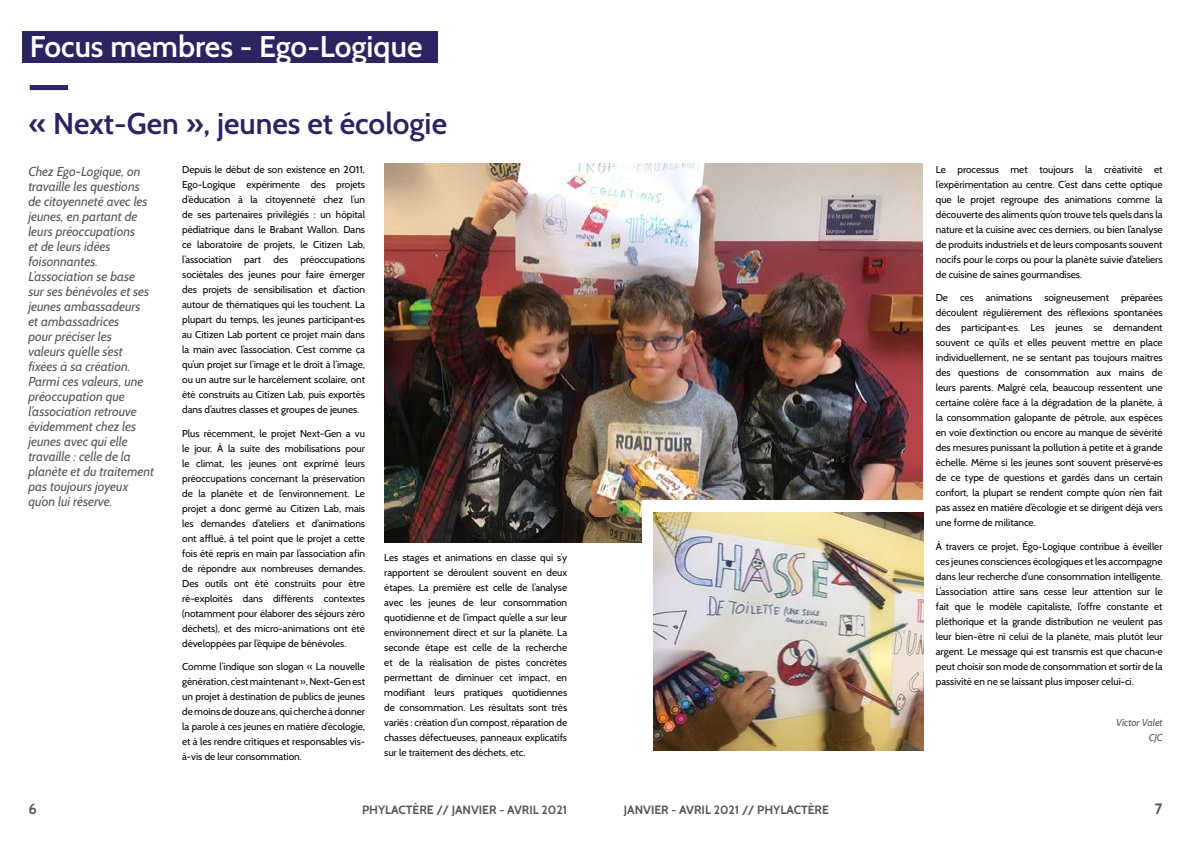
<style>
.page{position:relative;width:1191px;height:842px;background:#fff}
.page>*{position:absolute;margin:0;border:0;box-sizing:border-box;transform-origin:0 0}
.t1{font:600 30px "Cabin";color:#2b2460}
.t2{font:600 30px "Cabin";color:#fff}
.t3{font:700 15px "Cabin";color:#575756}
.t4{font:italic 13px/15px "Cabin";color:#575756}
.t5{font:700 12px "Cabin";color:#575756}
.t6{font:10px/15px "Cabin";color:#000;text-align:justify}
.t7{font:italic 10px/15px "Cabin";color:#575756;text-align:right}
</style>
<div class="page">
<div style="left:30px;top:85px;width:38px;height:5px;background:#2b2460"></div>
<div style="left:23px;top:31px;width:415px;height:31px;background:#2b2460"></div>
<img style="left:384px;top:163px;width:538px;height:379px">
<div style="left:642px;top:500px;width:288px;height:238px;background:#fff"></div>
<img style="left:653px;top:512px;width:270px;height:238px">
<h1 class="t2" style="left:30px;top:29px;width:394px">Focus membres - Ego-Logique</h1>
<h1 class="t1" style="left:29px;top:105px;width:420px">« Next-Gen », jeunes et écologie</h1>
<p class="t4" style="left:28px;top:163px;width:127px">Chez Ego-Logique, on travaille les questions de citoyenneté avec les jeunes, en partant de leurs préoccupations<br>et de leurs idées foisonnantes.<br>L’association se base<br>sur ses bénévoles et ses jeunes ambassadeurs<br>et ambassadrices<br>pour préciser les<br>valeurs qu’elle s’est fixées à sa création.<br>Parmi ces valeurs, une préoccupation que l’association retrouve évidemment chez les jeunes avec qui elle travaille : celle de la planète et du traitement pas toujours joyeux qu’on lui réserve.</p>
<p class="t6" style="left:182px;top:162px;width:184px">Depuis le début de son existence en 2011, Ego-Logique expérimente des projets d’éducation à la citoyenneté chez l’un de ses partenaires privilégiés : un hôpital pédiatrique dans le Brabant Wallon. Dans ce laboratoire de projets, le Citizen Lab, l’association part des préoccupations sociétales des jeunes pour faire émerger des projets de sensibilisation et d’action autour de thématiques qui les touchent. La plupart du temps, les jeunes participant·es au Citizen Lab portent ce projet main dans la main avec l’association. C’est comme ça qu’un projet sur l’image et le droit à l’image, ou un autre sur le harcèlement scolaire, ont été construits au Citizen Lab, puis exportés dans d’autres classes et groupes de jeunes.</p>
<p class="t6" style="left:182px;top:426px;width:184px">Plus récemment, le projet Next-Gen a vu le jour. À la suite des mobilisations pour le climat, les jeunes ont exprimé leurs préoccupations concernant la préservation de la planète et de l’environnement. Le projet a donc germé au Citizen Lab, mais les demandes d’ateliers et d’animations ont afflué, à tel point que le projet a cette fois été repris en main par l’association afin de répondre aux nombreuses demandes.<br>Des outils ont été construits pour être ré-exploités dans différents contextes (notamment pour élaborer des séjours zéro déchets), et des micro-animations ont été développées par l’équipe de bénévoles.</p>
<p class="t6" style="left:182px;top:659px;width:184px">Comme l’indique son slogan « La nouvelle génération, c’est maintenant », Next-Gen est un projet à destination de publics de jeunes de moins de douze ans, qui cherche à donner la parole à ces jeunes en matière d’écologie, et à les rendre critiques et responsables vis&shy;à-vis de leur consommation.</p>
<p class="t6" style="left:384px;top:550px;width:184px">Les stages et animations en classe qui s’y rapportent se déroulent souvent en deux étapes. La première est celle de l’analyse avec les jeunes de leur consommation quotidienne et de l’impact qu’elle a sur leur environnement direct et sur la planète. La seconde étape est celle de la recherche et de la réalisation de pistes concrètes permettant de diminuer cet impact, en modifiant leurs pratiques quotidiennes de consommation. Les résultats sont très variés : création d’un compost, réparation de chasses défectueuses, panneaux explicatifs sur le traitement des déchets, etc.</p>
<p class="t6" style="left:935px;top:162px;width:228px">Le processus met toujours la créativité et l’expérimentation au centre. C’est dans cette optique que le projet regroupe des animations comme la découverte des aliments qu’on trouve tels quels dans la nature et la cuisine avec ces derniers, ou bien l’analyse de produits industriels et de leurs composants souvent nocifs pour le corps ou pour la planète suivie d’ateliers de cuisine de saines gourmandises.</p>
<p class="t6" style="left:935px;top:290px;width:228px">De ces animations soigneusement préparées découlent régulièrement des réflexions spontanées des participant·es. Les jeunes se demandent souvent ce qu’ils et elles peuvent mettre en place individuellement, ne se sentant pas toujours maitres des questions de consommation aux mains de leurs parents. Malgré cela, beaucoup ressentent une certaine colère face à la dégradation de la planète, à la consommation galopante de pétrole, aux espèces en voie d’extinction ou encore au manque de sévérité des mesures punissant la pollution à petite et à grande échelle. Même si les jeunes sont souvent préservé·es de ce type de questions et gardés dans un certain confort, la plupart se rendent compte qu’on n’en fait pas assez en matière d’écologie et se dirigent déjà vers une forme de militance.</p>
<p class="t6" style="left:935px;top:539px;width:228px">À travers ce projet, Égo-Logique contribue à éveiller ces jeunes consciences écologiques et les accompagne dans leur recherche d’une consommation intelligente.<br>L’association attire sans cesse leur attention sur le fait que le modèle capitaliste, l’offre constante et pléthorique et la grande distribution ne veulent pas leur bien-être ni celui de la planète, mais plutôt leur argent. Le message qui est transmis est que chacun·e peut choisir son mode de consommation et sortir de la passivité en ne se laissant plus imposer celui-ci.</p>
<p class="t7" style="left:1116px;top:715px;width:48px">Victor Valet<br>CJC</p>
<h2 class="t3" style="left:28px;top:799px;width:10px">6</h2>
<p class="t5" style="left:362px;top:802px;width:207px">PHYLACTÈRE // JANVIER - AVRIL 2021</p>
<p class="t5" style="left:624px;top:802px;width:207px">JANVIER - AVRIL 2021 // PHYLACTÈRE</p>
<h2 class="t3" style="left:1155px;top:799px;width:9px">7</h2>
</div>
